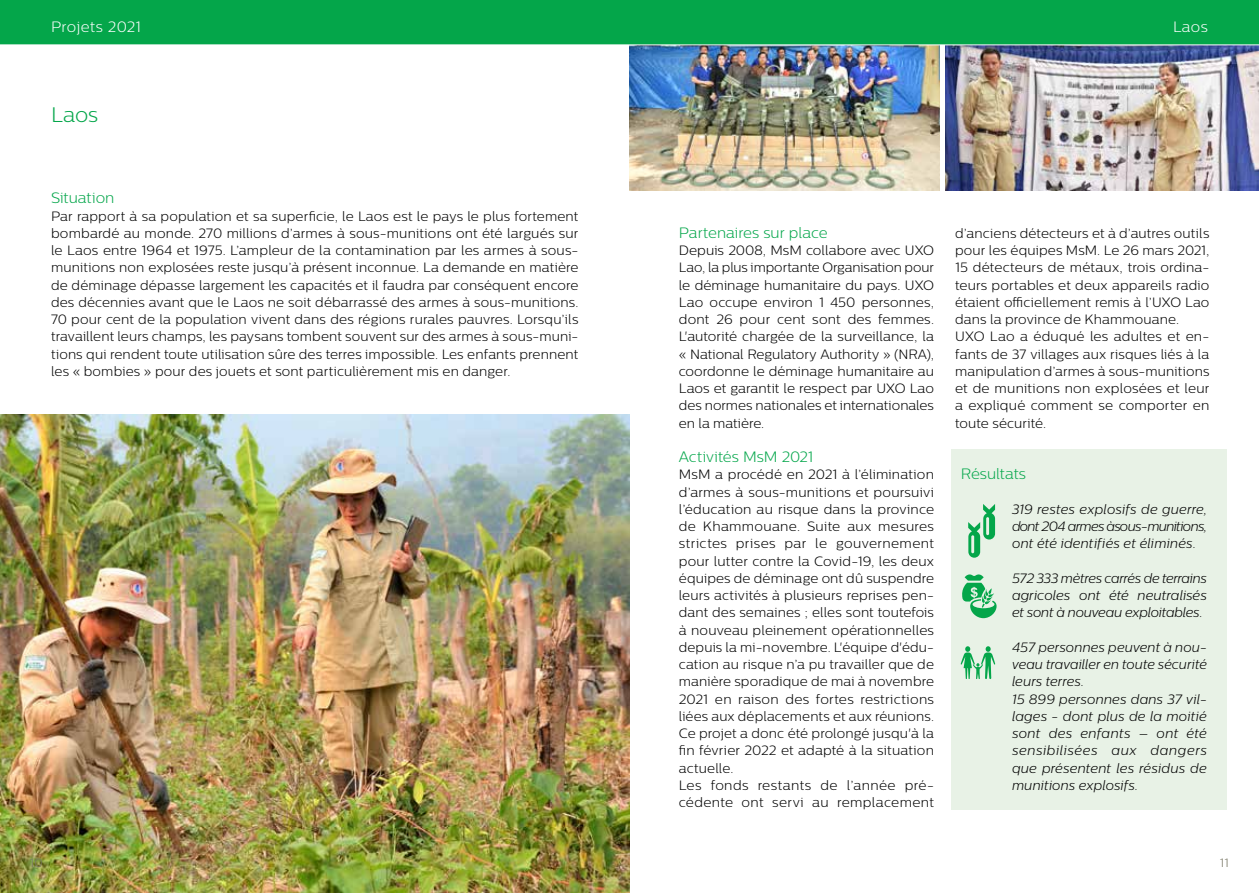
<style>
.page{position:relative;width:1259px;height:893px;background:#fff}
.page>*{position:absolute;margin:0;border:0;box-sizing:border-box;transform-origin:0 0}
.t1{font:300 21px "Centrale Sans";color:#04a64a}
.t2{font:300 15px "Centrale Sans";color:#04a64a}
.t3{font:300 15px "Centrale Sans";letter-spacing:.03em;color:#fff}
.t4{font:300 13.5px/17.2px "Centrale Sans";letter-spacing:.01em;color:#000;text-align:justify}
.t5{font:italic 300 13.5px/17.2px "Centrale Sans";letter-spacing:.005em;color:#000;text-align:justify}
.t6{font:300 12px "Centrale Sans";color:#797765}
</style>
<div class="page">
<div style="left:951px;top:450px;width:275px;height:360px;background:#e8f2e6"></div>
<svg style="left:962px;top:574px;width:34px;height:44px"></svg>
<svg style="left:960px;top:646px;width:35px;height:33px"></svg>
<svg style="left:968px;top:504px;width:27px;height:54px"></svg>
<img style="left:0;top:414px;width:629px;height:479px">
<img style="left:629px;top:45px;width:311px;height:145px">
<img style="left:945px;top:45px;width:314px;height:145px">
<div style="left:0;top:0;width:1259px;height:45px;background:#04a64a"></div>
<p class="t3" style="left:51px;top:19px;width:91px">Projets 2021</p>
<p class="t3" style="left:1173px;top:19px;width:36px">Laos</p>
<h1 class="t1" style="left:51px;top:103px;width:49px">Laos</h1>
<p class="t2" style="left:51px;top:190px;width:65px">Situation</p>
<p class="t4" style="left:51px;top:207px;width:529px">Par rapport à sa population et sa superficie, le Laos est le pays le plus fortement bombardé au monde. 270 millions d’armes à sous-munitions ont été largués sur le Laos entre 1964 et 1975. L’ampleur de la contamination par les armes à sous&shy;munitions non explosées reste jusqu’à présent inconnue. La demande en matière de déminage dépasse largement les capacités et il faudra par conséquent encore des décennies avant que le Laos ne soit débarrassé des armes à sous-munitions.<br>70 pour cent de la population vivent dans des régions rurales pauvres. Lorsqu’ils travaillent leurs champs, les paysans tombent souvent sur des armes à sous-muni&shy;tions qui rendent toute utilisation sûre des terres impossible. Les enfants prennent les « bombies » pour des jouets et sont particulièrement mis en danger.</p>
<p class="t2" style="left:679px;top:224px;width:150px">Partenaires sur place</p>
<p class="t4" style="left:679px;top:242px;width:257px">Depuis 2008, MsM collabore avec UXO Lao, la plus importante Organisation pour le déminage humanitaire du pays. UXO Lao occupe environ 1 450 personnes, dont 26 pour cent sont des femmes.<br>L'autorité chargée de la surveillance, la « National Regulatory Authority » (NRA), coordonne le déminage humanitaire au Laos et garantit le respect par UXO Lao des normes nationales et internationales en la matière.</p>
<p class="t2" style="left:679px;top:448px;width:136px">Activités MsM 2021</p>
<p class="t4" style="left:679px;top:466px;width:257px;text-align:left">MsM a procédé en 2021 à l’élimination d’armes à sous-munitions et poursuivi l’éducation au risque dans la province de Khammouane. Suite aux mesures strictes prises par le gouvernement pour lutter contre la Covid-19, les deux équipes de déminage ont dû suspendre leurs activités à plusieurs reprises pen&shy;dant des semaines ; elles sont toutefois à nouveau pleinement opérationnelles depuis la mi-novembre. L'équipe d'édu&shy;cation au risque n’a pu travailler que de manière sporadique de mai à novembre 2021 en raison des fortes restrictions liées aux déplacements et aux réunions.<br>Ce projet a donc été prolongé jusqu'à la fin février 2022 et adapté à la situation actuelle.<br>Les fonds restants de l’année pré&shy;cédente ont servi au remplacement</p>
<p class="t4" style="left:955px;top:224px;width:256px;text-align:left">d’anciens détecteurs et à d’autres outils pour les équipes MsM. Le 26 mars 2021, 15 détecteurs de métaux, trois ordina&shy;teurs portables et deux appareils radio étaient officiellement remis à l’UXO Lao dans la province de Khammouane.<br>UXO Lao a éduqué les adultes et en&shy;fants de 37 villages aux risques liés à la manipulation d’armes à sous-munitions et de munitions non explosées et leur a expliqué comment se comporter en toute sécurité.</p>
<p class="t2" style="left:961px;top:466px;width:66px">Résultats</p>
<p class="t5" style="left:1012px;top:500px;width:196px">319 restes explosifs de guerre, dont 204 armes àsous-munitions, ont été identifiés et éliminés.</p>
<p class="t5" style="left:1012px;top:569px;width:196px">572 333 mètres carrés de terrains agricoles ont été neutralisés et sont à nouveau exploitables.</p>
<p class="t5" style="left:1012px;top:638px;width:196px;text-align:left">457 personnes peuvent à nou&shy;veau travailler en toute sécurité leurs terres.<br>15 899 personnes dans 37 vil&shy;lages - dont plus de la moitié sont des enfants – ont été sensibilisées aux dangers que présentent les résidus de munitions explosifs.</p>
<p class="t6" style="left:30px;top:856px;width:14px">10</p>
<p class="t6" style="left:1219px;top:856px;width:10px">11</p>
</div>
